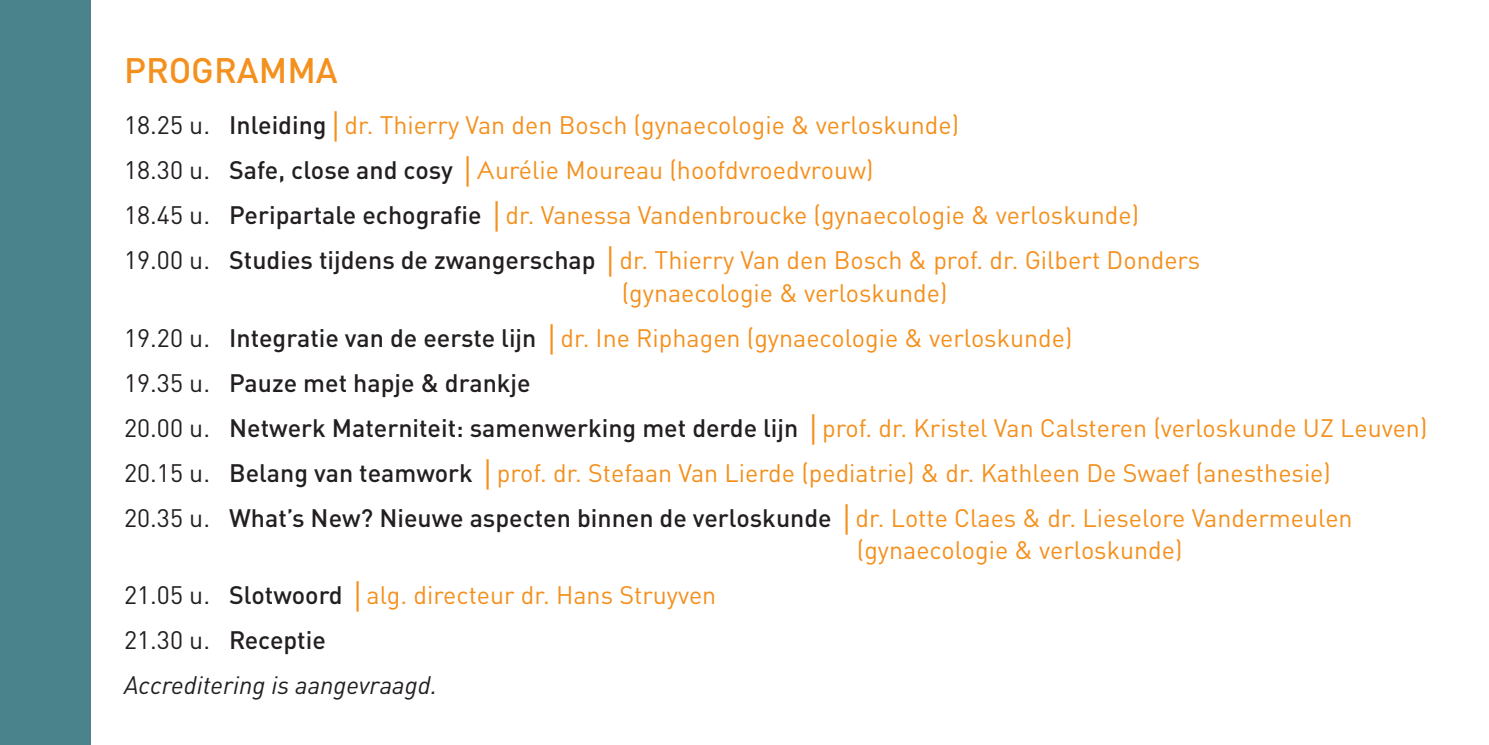
<style>
.page{position:relative;width:1489px;height:745px;background:#fff}
.page>*{position:absolute;margin:0;border:0;box-sizing:border-box;transform-origin:0 0}
.t1{font:500 35px "DINOT";color:#f4901d}
.t2{font:25px/32.5px "DINOT";color:#f4901d}
.t3{font:500 25px "DINOT";color:#231f20}
.t4{font:italic 25px "DINOT";color:#231f20}
.s1{color:#231f20}
.s2{font-weight:500;color:#231f20}
.s3{font-family:"Century Gothic"}
.s4{font-weight:400}
.s5{font-family:"Century Gothic";font-weight:400;color:#f4901d}
.s6{font-weight:400;color:#f4901d}
</style>
<div class="page">
<div style="left:0;top:0;width:90px;height:744px;background:#4a838b"></div>
<p class="t1" style="left:124px;top:48px;width:215px">PROGRAMMA</p>
<p class="t2" style="left:124px;top:108px;width:836px"><span class="s1">18.25 u.</span> <span class="s2">Inleiding</span><span class="s3">│</span>dr. Thierry Van den Bosch (gynaecologie &amp; verloskunde)</p>
<p class="t2" style="left:124px;top:153px;width:751px"><span class="s1">18.30 u.</span> <span class="s2">Safe, close and cosy</span> <span class="s3">│A</span>urélie Moureau (hoofdvroedvrouw)</p>
<p class="t2" style="left:124px;top:198px;width:1016px"><span class="s1">18.45 u.</span> <span class="s2">Peripartale echografie</span> <span class="s3">│</span>dr. Vanessa Vandenbroucke (gynaecologie &amp; verloskunde)</p>
<p class="t2" style="left:622px;top:243px;width:580px;text-indent:-497px"><span class="s1">19.00 u.</span> <span class="s2">Studies tijdens de zwangerschap</span> <span class="s3">│</span>dr. Thierry Van den Bosch &amp; prof. dr. Gilbert Donders (gynaecologie &amp; verloskunde)</p>
<p class="t2" style="left:124px;top:320px;width:949px"><span class="s1">19.20 u.</span> <span class="s2">Integratie van de eerste lijn</span> <span class="s3">│</span>dr. Ine Riphagen (gynaecologie &amp; verloskunde)</p>
<p class="t3" style="left:124px;top:366px;width:408px"><span class="s4">19.35 u.</span> Pauze met hapje &amp; drankje</p>
<p class="t2" style="left:124px;top:410px;width:1304px"><span class="s1">20.00 u.</span> <span class="s2">Netwerk Materniteit: samenwerking met derde lijn</span> <span class="s3">│</span>prof. dr. Kristel Van Calsteren (verloskunde UZ Leuven)</p>
<p class="t2" style="left:124px;top:455px;width:1208px"><span class="s1">20.15 u.</span> <span class="s2">Belang van teamwork</span> <span class="s3">│</span>prof. dr. Stefaan Van Lierde (pediatrie) &amp; dr. Kathleen De Swaef (anesthesie)</p>
<p class="t3" style="left:124px;top:501px;width:1229px"><span class="s4">20.35 u.</span> What’s New? Nieuwe aspecten binnen de verloskunde <span class="s5">│</span><span class="s6">dr. Lotte Claes &amp; dr. Lieselore Vandermeulen</span></p>
<p class="t2" style="left:856px;top:533px;width:327px">(gynaecologie &amp; verloskunde)</p>
<p class="t2" style="left:124px;top:578px;width:593px"><span class="s1">21.05 u.</span> <span class="s2">Slotwoord</span> <span class="s3">│</span>alg. directeur dr. Hans Struyven</p>
<p class="t3" style="left:124px;top:624px;width:203px"><span class="s4">21.30 u.</span> Receptie</p>
<p class="t4" style="left:124px;top:669px;width:314px">Accreditering is aangevraagd.</p>
</div>
